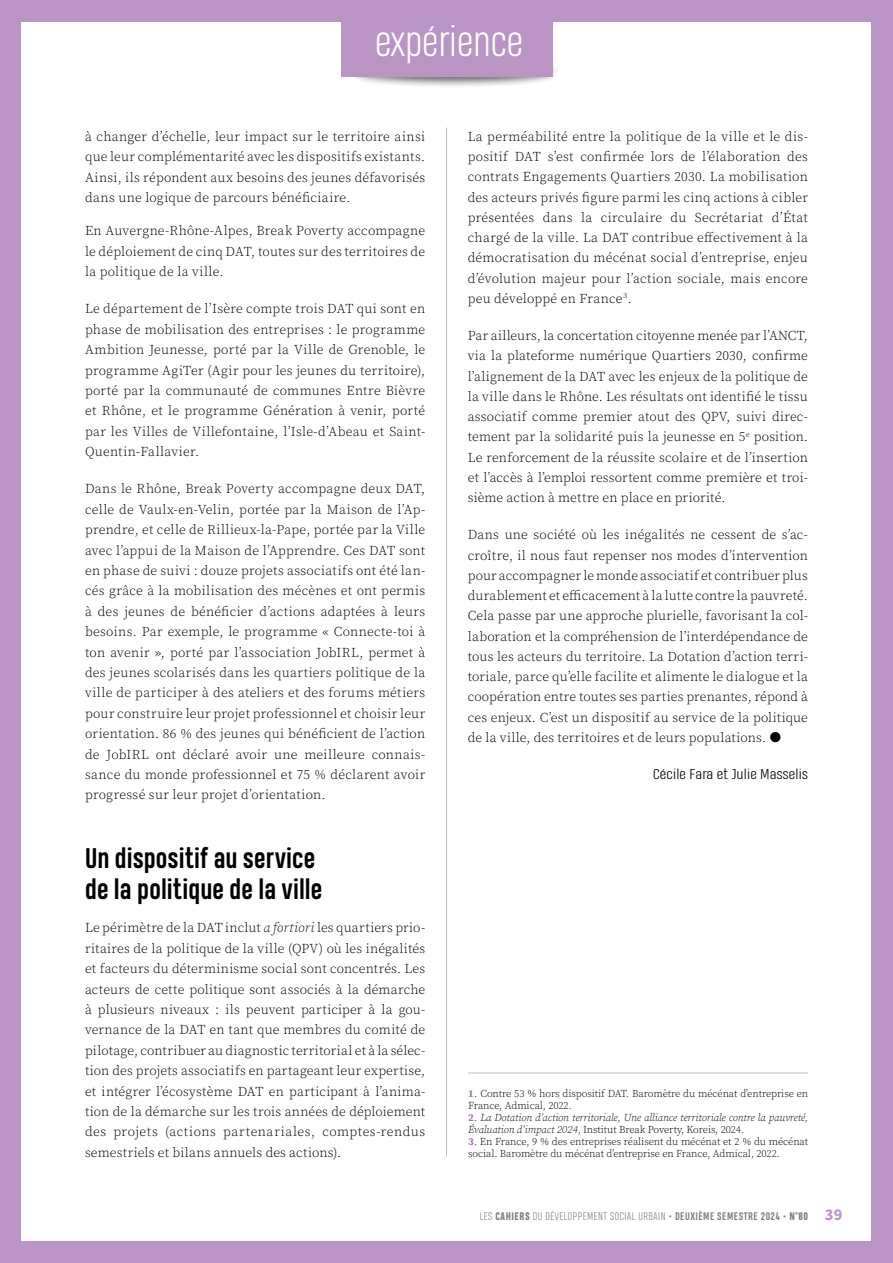
<style>
.page{position:relative;width:893px;height:1263px;background:#fff}
.page>*{position:absolute;margin:0;border:0;box-sizing:border-box;transform-origin:0 0}
.t1{font:300 40.5px "Heading Pro";color:#fff}
.t2{font:700 27px/31.7px "Heading Pro";letter-spacing:.005em;color:#000}
.t3{font:13.5px/20.4px "Source Serif Variable";letter-spacing:.015em;color:#000;text-align:justify}
.t4{font:300 13.5px "Heading Pro";letter-spacing:.01em;color:#000;scale:1.2 1}
.t5{font:10.5px/12px "Source Serif Variable";letter-spacing:-.01em;color:#000}
.t6{font:italic 10.5px/12px "Source Serif Variable";letter-spacing:-.01em;color:#000}
.t7{font:300 10.5px "Heading Pro";letter-spacing:.05em;color:#82817f}
.s1{font-style:italic}
.s2{color:#a671ae}
.s3{font-style:normal;color:#a671ae}
.s4{font-style:normal}
.s5{font-weight:800}
.s6{font-weight:700}
.s7{font-family:"Source Sans Variable";font-weight:400;font-size:16.5px;color:#ba94c4}
</style>
<div class="page">
<div style="left:348px;top:54px;width:211px;height:34px;background:#000;opacity:.75"></div>
<div style="left:0;top:1242px;width:893px;height:21px;background:#ba94c4"></div>
<div style="left:0;top:0;width:893px;height:21px;background:#ba94c4"></div>
<div style="left:0;top:0;width:21px;height:1263px;background:#ba94c4"></div>
<div style="left:872px;top:0;width:21px;height:1263px;background:#ba94c4"></div>
<div style="left:341px;top:0;width:212px;height:77px;background:#ba94c4"></div>
<hr style="left:446px;top:128px;width:1px;height:1029px;background:#c0bfbe">
<hr style="left:468px;top:1072px;width:340px;height:1px;background:#c0bfbe">
<h1 class="t1" style="left:375px;top:18px;width:149px">expérience</h1>
<p class="t3" style="left:85px;top:126px;width:342px">à changer d’échelle, leur impact sur le territoire ainsi que leur complémentarité avec les dispositifs existants.<br>Ainsi, ils répondent aux besoins des jeunes défavorisés dans une logique de parcours bénéficiaire.</p>
<p class="t3" style="left:85px;top:220px;width:342px">En Auvergne-Rhône-Alpes, Break Poverty accompagne le déploiement de cinq DAT, toutes sur des territoires de la politique de la ville.</p>
<p class="t3" style="left:85px;top:299px;width:342px">Le département de l’Isère compte trois DAT qui sont en phase de mobilisation des entreprises : le programme Ambition Jeunesse, porté par la Ville de Grenoble, le programme AgiTer (Agir pour les jeunes du territoire), porté par la communauté de communes Entre Bièvre et Rhône, et le programme Génération à venir, porté par les Villes de Villefontaine, l’Isle-d’Abeau et Saint-Quentin-Fallavier.</p>
<p class="t3" style="left:85px;top:479px;width:342px">Dans le Rhône, Break Poverty accompagne deux DAT, celle de Vaulx-en-Velin, portée par la Maison de l’Ap&shy;prendre, et celle de Rillieux-la-Pape, portée par la Ville avec l’appui de la Maison de l’Apprendre. Ces DAT sont en phase de suivi : douze projets associatifs ont été lan&shy;cés grâce à la mobilisation des mécènes et ont permis à des jeunes de bénéficier d’actions adaptées à leurs besoins. Par exemple, le programme « Connecte-toi à ton avenir », porté par l’association JobIRL, permet à des jeunes scolarisés dans les quartiers politique de la ville de participer à des ateliers et des forums métiers pour construire leur projet professionnel et choisir leur orientation. 86 % des jeunes qui bénéficient de l’action de JobIRL ont déclaré avoir une meilleure connais&shy;sance du monde professionnel et 75 % déclarent avoir progressé sur leur projet d’orientation.</p>
<h2 class="t2" style="left:85px;top:843px;width:239px">Un dispositif au service de la politique de la ville</h2>
<p class="t3" style="left:85px;top:918px;width:342px">Le périmètre de la DAT inclut <span class="s1">a fortiori</span> les quartiers prio&shy;ritaires de la politique de la ville (QPV) où les inégalités et facteurs du déterminisme social sont concentrés. Les acteurs de cette politique sont associés à la démarche à plusieurs niveaux : ils peuvent participer à la gou&shy;vernance de la DAT en tant que membres du comité de pilotage, contribuer au diagnostic territorial et à la sélec&shy;tion des projets associatifs en partageant leur expertise, et intégrer l’écosystème DAT en participant à l’anima&shy;tion de la démarche sur les trois années de déploiement des projets (actions partenariales, comptes-rendus semestriels et bilans annuels des actions).</p>
<p class="t3" style="left:468px;top:126px;width:342px">La perméabilité entre la politique de la ville et le dis&shy;positif DAT s’est confirmée lors de l’élaboration des contrats Engagements Quartiers 2030. La mobilisation des acteurs privés figure parmi les cinq actions à cibler présentées dans la circulaire du Secrétariat d’État chargé de la ville. La DAT contribue effectivement à la démocratisation du mécénat social d’entreprise, enjeu d’évolution majeur pour l’action sociale, mais encore peu développé en France<sup>3</sup>.</p>
<p class="t3" style="left:468px;top:325px;width:342px">Par ailleurs, la concertation citoyenne menée par l’ANCT, via la plateforme numérique Quartiers 2030, confirme l’alignement de la DAT avec les enjeux de la politique de la ville dans le Rhône. Les résultats ont identifié le tissu associatif comme premier atout des QPV, suivi direc&shy;tement par la solidarité puis la jeunesse en 5<sup>e</sup> position.<br>Le renforcement de la réussite scolaire et de l’insertion et l’accès à l’emploi ressortent comme première et troi&shy;sième action à mettre en place en priorité.</p>
<p class="t3" style="left:468px;top:525px;width:342px">Dans une société où les inégalités ne cessent de s’ac&shy;croître, il nous faut repenser nos modes d’intervention pour accompagner le monde associatif et contribuer plus durablement et efficacement à la lutte contre la pauvreté.<br>Cela passe par une approche plurielle, favorisant la col&shy;laboration et la compréhension de l’interdépendance de tous les acteurs du territoire. La Dotation d’action terri&shy;toriale, parce qu’elle facilite et alimente le dialogue et la coopération entre toutes ses parties prenantes, répond à ces enjeux. C’est un dispositif au service de la politique de la ville, des territoires et de leurs populations. ●</p>
<p class="t4" style="left:653px;top:767px;width:130px">Cécile Fara et Julie Masselis</p>
<p class="t5" style="left:468px;top:1087px;width:342px"><span class="s2">1</span>. Contre 53 % hors dispositif DAT. Baromètre du mécénat d’entreprise en<br>France, Admical, 2022.</p>
<p class="t6" style="left:468px;top:1111px;width:342px"><span class="s3">2</span><span class="s4">.</span> La Dotation d’action territoriale, Une alliance territoriale contre la pauvreté,<br>Évaluation d’impact 2024<span class="s4">, Institut Break Poverty, Koreis, 2024.</span></p>
<p class="t5" style="left:468px;top:1135px;width:342px"><span class="s2">3</span>. En France, 9 % des entreprises réalisent du mécénat et 2 % du mécénat social. Baromètre du mécénat d’entreprise en France, Admical, 2022.</p>
<p class="t7" style="left:480px;top:1211px;width:364px">LES <span class="s5">CAHIERS</span> DU DÉVELOPPEMENT SOCIAL URBAIN • <span class="s6">DEUXIÈME SEMESTRE 2024</span> • <span class="s5">N°80</span> <span class="s7">39</span></p>
</div>
